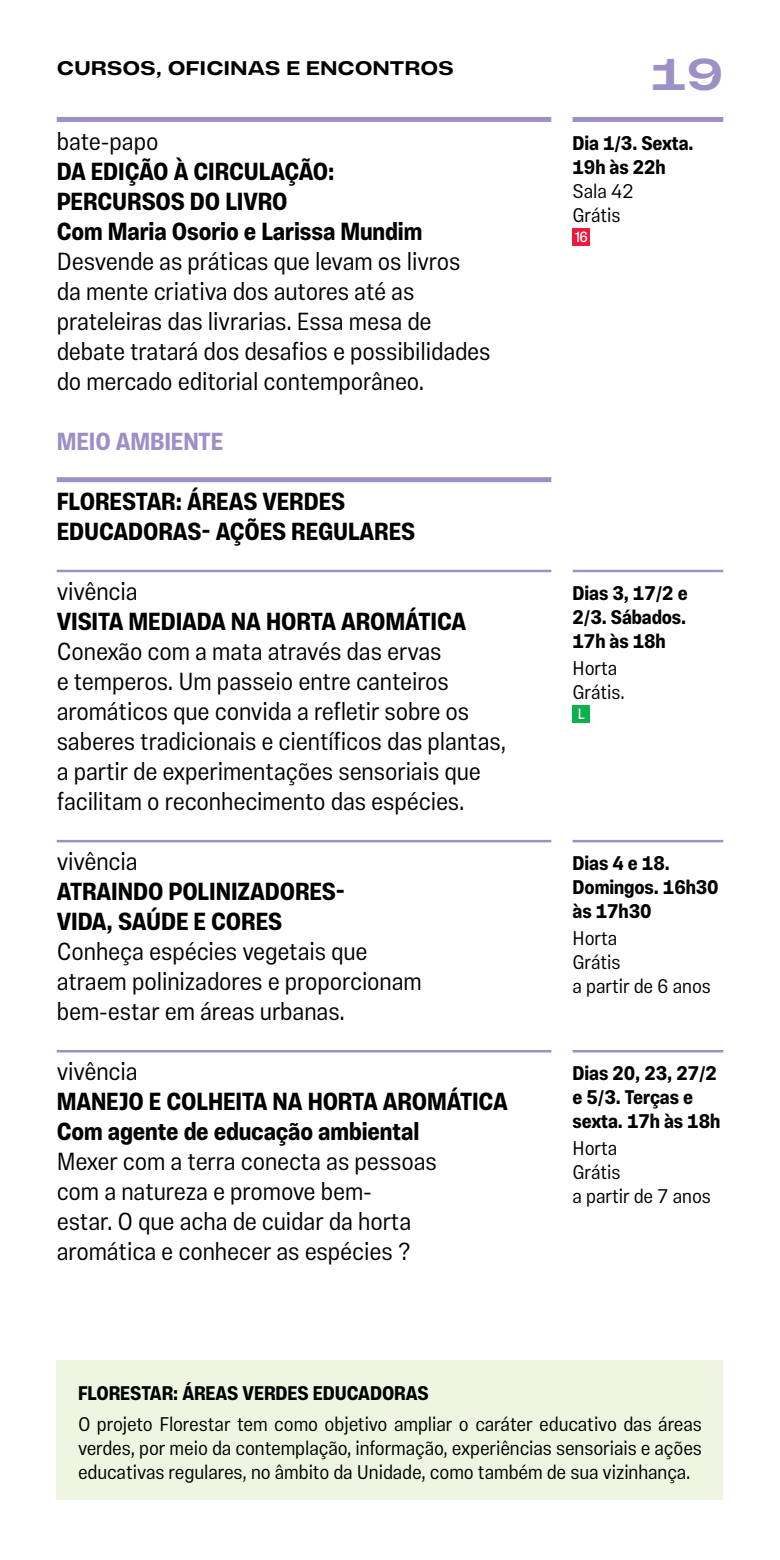
<style>
.page{position:relative;width:780px;height:1560px;background:#fff}
.page>*{position:absolute;margin:0;border:0;box-sizing:border-box;transform-origin:0 0}
.t1{font:700 45px "Vinila Extended";color:#9c90c5}
.t2{font:300 25px/30px "Vinila Condensed";letter-spacing:-.005em;color:#000}
.t3{font:700 25px/30px "Vinila Condensed";letter-spacing:-.005em;color:#000}
.t4{font:700 25px "Vinila Condensed";letter-spacing:-.005em;color:#9c90c5}
.t5{font:300 20px/24px "Vinila Condensed";letter-spacing:-.005em;color:#000}
.t6{font:700 20px/24px "Vinila Condensed";letter-spacing:-.005em;color:#000}
.t7{font:700 20px "Vinila Extended";letter-spacing:-.005em;color:#000}
.t8{font:15px "Vinila Condensed";color:#fff}
</style>
<div class="page">
<div style="left:57px;top:117px;width:494px;height:5px;background:#9c90c5"></div>
<div style="left:57px;top:477px;width:494px;height:5px;background:#9c90c5"></div>
<hr style="left:57px;top:569px;width:494px;height:3px;background:#9c90c5">
<hr style="left:57px;top:839px;width:494px;height:3px;background:#9c90c5">
<hr style="left:57px;top:1049px;width:494px;height:3px;background:#9c90c5">
<div style="left:57px;top:1360px;width:666px;height:140px;background:#eef5e1"></div>
<div style="left:572px;top:117px;width:151px;height:5px;background:#9c90c5"></div>
<div style="left:572px;top:228px;width:18px;height:18px;background:#ed1a3b"></div>
<hr style="left:572px;top:569px;width:151px;height:3px;background:#9c90c5">
<div style="left:572px;top:705px;width:18px;height:18px;background:#0db14b"></div>
<hr style="left:572px;top:839px;width:151px;height:3px;background:#9c90c5">
<hr style="left:572px;top:1049px;width:151px;height:3px;background:#9c90c5">
<p class="t7" style="left:57px;top:56px;width:398px">CURSOS, OFICINAS E ENCONTROS</p>
<h1 class="t1" style="left:650px;top:47px;width:75px">19</h1>
<p class="t2" style="left:57px;top:126px;width:103px">bate-papo</p>
<p class="t3" style="left:57px;top:156px;width:367px">DA EDIÇÃO À CIRCULAÇÃO:<br>PERCURSOS DO LIVRO<br>Com Maria Osorio e Larissa Mundim</p>
<p class="t2" style="left:57px;top:246px;width:435px">Desvende as práticas que levam os livros da mente criativa dos autores até as prateleiras das livrarias. Essa mesa de debate tratará dos desafios e possibilidades do mercado editorial contemporâneo.</p>
<p class="t4" style="left:57px;top:426px;width:168px">MEIO AMBIENTE</p>
<p class="t3" style="left:57px;top:486px;width:360px">FLORESTAR: ÁREAS VERDES<br>EDUCADORAS- AÇÕES REGULARES</p>
<p class="t2" style="left:57px;top:576px;width:82px">vivência</p>
<p class="t3" style="left:57px;top:606px;width:411px">VISITA MEDIADA NA HORTA AROMÁTICA</p>
<p class="t2" style="left:57px;top:636px;width:451px">Conexão com a mata através das ervas<br>e temperos. Um passeio entre canteiros aromáticos que convida a refletir sobre os saberes tradicionais e científicos das plantas, a partir de experimentações sensoriais que facilitam o reconhecimento das espécies.</p>
<p class="t2" style="left:57px;top:846px;width:82px">vivência</p>
<p class="t3" style="left:57px;top:876px;width:290px">ATRAINDO POLINIZADORES-<br>VIDA, SAÚDE E CORES</p>
<p class="t2" style="left:57px;top:936px;width:367px">Conheça espécies vegetais que atraem polinizadores e proporcionam bem-estar em áreas urbanas.</p>
<p class="t2" style="left:57px;top:1056px;width:82px">vivência</p>
<p class="t3" style="left:57px;top:1086px;width:452px">MANEJO E COLHEITA NA HORTA AROMÁTICA<br>Com agente de educação ambiental</p>
<p class="t2" style="left:57px;top:1146px;width:381px">Mexer com a terra conecta as pessoas com a natureza e promove bem-<br>estar. O que acha de cuidar da horta aromática e conhecer as espécies ?</p>
<p class="t6" style="left:572px;top:131px;width:123px">Dia 1/3. Sexta.<br>19h às 22h</p>
<p class="t5" style="left:572px;top:178px;width:63px">Sala 42<br>Grátis</p>
<p class="t8" style="left:575px;top:228px;width:14px">16</p>
<p class="t6" style="left:572px;top:581px;width:117px;text-align:justify">Dias 3, 17/2 e 2/3. Sábados.<br>17h às 18h</p>
<p class="t5" style="left:572px;top:655px;width:54px">Horta<br>Grátis.</p>
<p class="t8" style="left:578px;top:705px;width:8px">L</p>
<p class="t6" style="left:572px;top:851px;width:148px">Dias 4 e 18.<br>Domingos. 16h30 às 17h30</p>
<p class="t5" style="left:572px;top:925px;width:140px">Horta<br>Grátis<br>a partir de 6 anos</p>
<p class="t6" style="left:572px;top:1061px;width:149px">Dias 20, 23, 27/2 e 5/3. Terças e sexta. 17h às 18h</p>
<p class="t5" style="left:572px;top:1135px;width:140px">Horta<br>Grátis<br>a partir de 7 anos</p>
<p class="t6" style="left:78px;top:1380px;width:352px">FLORESTAR: ÁREAS VERDES EDUCADORAS</p>
<p class="t5" style="left:78px;top:1411px;width:625px;text-align:justify">O projeto Florestar tem como objetivo ampliar o caráter educativo das áreas verdes, por meio da contemplação, informação, experiências sensoriais e ações educativas regulares, no âmbito da Unidade, como também de sua vizinhança.</p>
</div>
